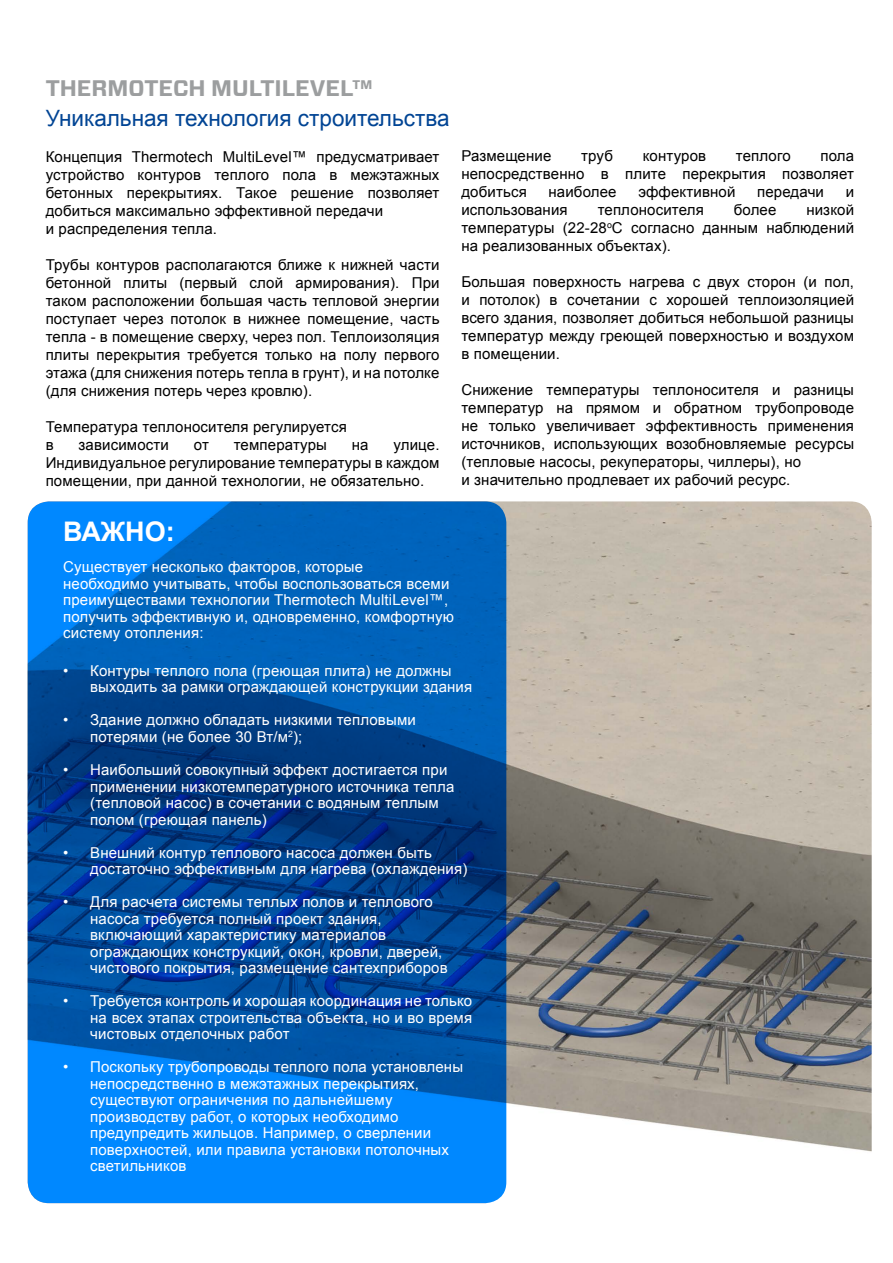
<style>
.page{position:relative;width:893px;height:1263px;background:#fff}
.page>*{position:absolute;margin:0;border:0;box-sizing:border-box;transform-origin:0 0}
.t1{font:700 27px "Arial";color:#fff}
.t2{font:22.5px "Arial";color:#004494}
.t3{font:700 22.5px "Forza";color:#9c9e9f}
.t4{font:15px/18px "Arial";letter-spacing:.01em;color:#000;text-align:justify}
.t5{font:15px/16.5px "Arial";letter-spacing:.01em;color:#fff}
</style>
<div class="page">
<img style="left:28px;top:501px;width:844px;height:702px">
<svg style="left:28px;top:501px;width:478px;height:702px;background:#005ab3"></svg>
<h2 class="t3" style="left:46px;top:73px;width:328px">THERMOTECH MULTILEVEL™</h2>
<h2 class="t2" style="left:46px;top:102px;width:405px">Уникальная технология строительства</h2>
<p class="t4" style="left:46px;top:147px;width:395px;text-align:left">Концепция Thermotech MultiLevel™ предусматривает устройство контуров теплого пола в межэтажных бетонных перекрытиях. Такое решение позволяет добиться максимально эффективной передачи<br>и распределения тепла.</p>
<p class="t4" style="left:46px;top:255px;width:395px">Трубы контуров располагаются ближе к нижней части бетонной плиты (первый слой армирования). При таком расположении большая часть тепловой энергии поступает через потолок в нижнее помещение, часть тепла - в помещение сверху, через пол. Теплоизоляция плиты перекрытия требуется только на полу первого этажа (для снижения потерь тепла в грунт), и на потолке (для снижения потерь через кровлю).</p>
<p class="t4" style="left:46px;top:417px;width:303px">Температура теплоносителя регулируется в</p>
<p class="t4" style="left:46px;top:435px;width:395px;text-indent:348px">улице.<br>Индивидуальное регулирование температуры в каждом помещении, при данной технологии, не обязательно.</p>
<p class="t4" style="left:79px;top:435px;width:92px">зависимости</p>
<p class="t4" style="left:194px;top:435px;width:17px">от</p>
<p class="t4" style="left:234px;top:435px;width:95px">температуры</p>
<p class="t4" style="left:352px;top:435px;width:18px">на</p>
<p class="t4" style="left:461px;top:147px;width:92px">Размещение</p>
<p class="t4" style="left:581px;top:147px;width:33px">труб</p>
<p class="t4" style="left:643px;top:147px;width:65px">контуров</p>
<p class="t4" style="left:736px;top:147px;width:56px">теплого</p>
<p class="t4" style="left:461px;top:147px;width:394px;text-indent:359px">пола непосредственно в плите перекрытия позволяет добиться</p>
<p class="t4" style="left:548px;top:183px;width:70px">наиболее</p>
<p class="t4" style="left:638px;top:183px;width:99px">эффективной</p>
<p class="t4" style="left:757px;top:183px;width:68px">передачи</p>
<p class="t4" style="left:846px;top:183px;width:10px">и</p>
<p class="t4" style="left:461px;top:201px;width:108px">использования</p>
<p class="t4" style="left:598px;top:201px;width:108px">теплоносителя</p>
<p class="t4" style="left:734px;top:201px;width:44px">более</p>
<p class="t4" style="left:461px;top:201px;width:394px;text-indent:345px">низкой температуры (22-28<sup>о</sup>С согласно данным наблюдений на реализованных объектах).</p>
<p class="t4" style="left:461px;top:273px;width:394px">Большая поверхность нагрева с двух сторон (и пол, и потолок) в сочетании с хорошей теплоизоляцией всего здания, позволяет добиться небольшой разницы температур между греющей поверхностью и воздухом в помещении.</p>
<p class="t4" style="left:461px;top:381px;width:394px;text-align:left">Снижение температуры теплоносителя и разницы температур на прямом и обратном трубопроводе не только увеличивает эффективность применения источников, использующих возобновляемые ресурсы (тепловые насосы, рекуператоры, чиллеры), но<br>и значительно продлевает их рабочий ресурс.</p>
<h1 class="t1" style="left:63px;top:513px;width:113px">ВАЖНО:</h1>
<p class="t5" style="left:63px;top:559px;width:392px">Существует несколько факторов, которые<br>необходимо учитывать, чтобы воспользоваться всеми преимуществами технологии Thermotech MultiLevel™, получить эффективную и, одновременно, комфортную систему отопления:</p>
<p class="t5" style="left:90px;top:662px;width:384px;text-indent:-27px">• Контуры теплого пола (греющая плита) не должны выходить за рамки ограждающей конструкции здания</p>
<p class="t5" style="left:90px;top:712px;width:327px;text-indent:-27px">• Здание должно обладать низкими тепловыми потерями (не более 30 Вт/м<sup>2</sup>);</p>
<p class="t5" style="left:90px;top:761px;width:366px;text-indent:-27px">• Наибольший совокупный эффект достигается при применении низкотемпературного источника тепла (тепловой насос) в сочетании с водяным теплым полом (греющая панель)</p>
<p class="t5" style="left:90px;top:844px;width:379px;text-indent:-27px">• Внешний контур теплового насоса должен быть достаточно эффективным для нагрева (охлаждения)</p>
<p class="t5" style="left:90px;top:893px;width:359px;text-indent:-27px">• Для расчета системы теплых полов и теплового насоса требуется полный проект здания, включающий характеристику материалов ограждающих конструкций, окон, кровли, дверей, чистового покрытия, размещение сантехприборов</p>
<p class="t5" style="left:90px;top:992px;width:384px;text-align:justify;text-indent:-27px">• Требуется контроль и хорошая координация не только на всех этапах строительства объекта, но и во время чистовых отделочных работ</p>
<p class="t5" style="left:90px;top:1058px;width:374px;text-indent:-27px">• Поскольку трубопроводы теплого пола установлены непосредственно в межэтажных перекрытиях, существуют ограничения по дальнейшему производству работ, о которых необходимо предупредить жильцов. Например, о сверлении поверхностей, или правила установки потолочных светильников</p>
</div>
